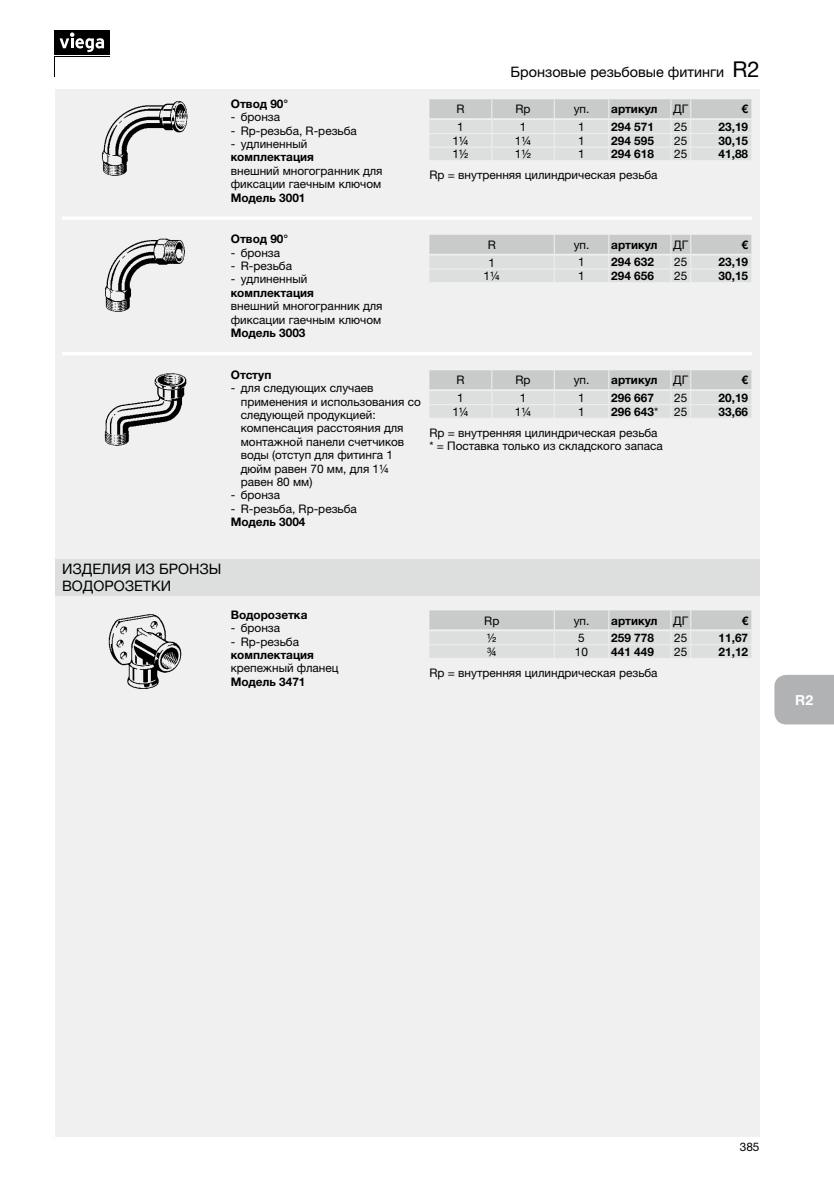
<style>
.page{position:relative;width:834px;height:1181px;background:#fff}
.page>*{position:absolute;margin:0;border:0;box-sizing:border-box;transform-origin:0 0}
.t1{font:14.35px/16.3px "M Ying Hei PR Cfor Viega W4";color:#000}
.t2{font:13.83px "M Ying Hei PR Cfor Viega W7";color:#fff}
.t3{font:11.9px/13.5px "M Ying Hei PR Cfor Viega W4";color:#000}
.t4{font:11.9px "M Ying Hei PR Cfor Viega W7";color:#000}
.s1{font-size:21.88px}
.s2{font-family:"M Ying Hei PR Cfor Viega W4"}
</style>
<div class="page">
<div style="left:55px;top:89px;width:704px;height:1047px;background:#f0f0f0"></div>
<div style="left:55px;top:30px;width:55px;height:24px;background:#000"></div>
<svg style="left:59px;top:32px;width:45px;height:20px"></svg>
<svg style="left:55px;top:56px;width:55px;height:1px"></svg>
<div style="left:774px;top:675px;width:59px;height:49px;background:#b1b2b3"></div>
<img style="left:101px;top:101px;width:87px;height:75px">
<svg style="left:429px;top:99px;width:323px;height:61px;background:#d8d9d9"></svg>
<img style="left:105px;top:238px;width:80px;height:74px">
<svg style="left:429px;top:235px;width:323px;height:47px;background:#d6d7d7"></svg>
<img style="left:104px;top:373px;width:83px;height:73px">
<svg style="left:429px;top:370px;width:323px;height:48px;background:#d6d7d7"></svg>
<div style="left:55px;top:559px;width:704px;height:36px;background:#dddede"></div>
<img style="left:108px;top:614px;width:74px;height:75px">
<svg style="left:429px;top:610px;width:323px;height:48px;background:#d6d7d7"></svg>
<hr style="left:62px;top:216px;width:690px;height:4px;background:#fff">
<hr style="left:62px;top:352px;width:690px;height:3px;background:#fff">
<p class="t4" style="left:231px;top:96px;width:59px">Отвод -90°</p>
<p class="t3" style="left:231px;top:110px;width:51px">- бронза</p>
<p class="t3" style="left:231px;top:123px;width:127px">- Rp-резьба, R-резьба</p>
<p class="t3" style="left:231px;top:137px;width:78px">- удлиненный</p>
<p class="t4" style="left:231px;top:150px;width:85px">комплектация</p>
<p class="t3" style="left:231px;top:164px;width:153px">внешний многогранник для фиксации гаечным ключом</p>
<p class="t4" style="left:231px;top:190px;width:76px">Модель 3001</p>
<p class="t1" style="left:510px;top:64px;width:250px">Бронзовые резьбовые фитинги <span class="s1">R2</span></p>
<p class="t3" style="left:456px;top:102px;width:10px">R</p>
<p class="t3" style="left:515px;top:102px;width:17px">Rp</p>
<p class="t4" style="left:573px;top:102px;width:85px"><span class="s2">уп.</span> артикул</p>
<p class="t3" style="left:673px;top:102px;width:16px">ДГ</p>
<p class="t4" style="left:741px;top:102px;width:8px">€</p>
<p class="t3" style="left:457px;top:120px;width:8px">1</p>
<p class="t3" style="left:519px;top:120px;width:8px">1</p>
<p class="t3" style="left:578px;top:120px;width:8px">1</p>
<p class="t4" style="left:611px;top:119px;width:44px">294 571</p>
<p class="t3" style="left:674px;top:120px;width:15px">25</p>
<p class="t4" style="left:718px;top:119px;width:31px">23,19</p>
<p class="t3" style="left:452px;top:133px;width:18px">1¼</p>
<p class="t3" style="left:514px;top:133px;width:18px">1¼</p>
<p class="t3" style="left:578px;top:133px;width:8px">1</p>
<p class="t4" style="left:611px;top:133px;width:44px">294 595</p>
<p class="t3" style="left:674px;top:133px;width:15px">25</p>
<p class="t4" style="left:718px;top:133px;width:31px">30,15</p>
<p class="t3" style="left:452px;top:147px;width:18px">1½</p>
<p class="t3" style="left:514px;top:147px;width:18px">1½</p>
<p class="t3" style="left:578px;top:147px;width:8px">1</p>
<p class="t4" style="left:611px;top:147px;width:44px">294 618</p>
<p class="t3" style="left:674px;top:147px;width:15px">25</p>
<p class="t4" style="left:718px;top:147px;width:31px">41,88</p>
<p class="t3" style="left:429px;top:168px;width:230px">Rp = -внутренняя цилиндрическая резьба</p>
<p class="t4" style="left:231px;top:232px;width:59px">Отвод -90°</p>
<p class="t3" style="left:231px;top:246px;width:51px">- бронза</p>
<p class="t3" style="left:231px;top:259px;width:63px">- R-резьба</p>
<p class="t3" style="left:231px;top:272px;width:78px">- удлиненный</p>
<p class="t4" style="left:231px;top:285px;width:85px">комплектация</p>
<p class="t3" style="left:231px;top:299px;width:153px">внешний многогранник для фиксации гаечным ключом</p>
<p class="t4" style="left:231px;top:325px;width:76px">Модель 3003</p>
<p class="t3" style="left:487px;top:238px;width:10px">R</p>
<p class="t4" style="left:573px;top:237px;width:85px"><span class="s2">уп.</span> артикул</p>
<p class="t3" style="left:673px;top:238px;width:16px">ДГ</p>
<p class="t4" style="left:741px;top:237px;width:8px">€</p>
<p class="t3" style="left:488px;top:255px;width:8px">1</p>
<p class="t3" style="left:578px;top:255px;width:8px">1</p>
<p class="t4" style="left:611px;top:255px;width:44px">294 632</p>
<p class="t3" style="left:674px;top:255px;width:15px">25</p>
<p class="t4" style="left:718px;top:255px;width:31px">23,19</p>
<p class="t3" style="left:483px;top:269px;width:18px">1¼</p>
<p class="t3" style="left:578px;top:269px;width:8px">1</p>
<p class="t4" style="left:611px;top:268px;width:44px">294 656</p>
<p class="t3" style="left:674px;top:269px;width:15px">25</p>
<p class="t4" style="left:718px;top:268px;width:31px">30,15</p>
<p class="t4" style="left:231px;top:367px;width:42px">Отступ</p>
<p class="t3" style="left:241px;top:381px;width:181px;text-indent:-10px">- для следующих случаев применения и использования со следующей продукцией: компенсация расстояния для монтажной панели счетчиков воды (отступ для фитинга 1 дюйм равен 70 -мм, для 1¼ равен 80 -мм)</p>
<p class="t3" style="left:231px;top:488px;width:51px">- бронза</p>
<p class="t3" style="left:231px;top:502px;width:127px">- R-резьба, Rp-резьба</p>
<p class="t4" style="left:231px;top:514px;width:76px">Модель 3004</p>
<p class="t3" style="left:456px;top:373px;width:10px">R</p>
<p class="t3" style="left:515px;top:373px;width:17px">Rp</p>
<p class="t4" style="left:573px;top:373px;width:85px"><span class="s2">уп.</span> артикул</p>
<p class="t3" style="left:673px;top:373px;width:16px">ДГ</p>
<p class="t4" style="left:741px;top:373px;width:8px">€</p>
<p class="t3" style="left:457px;top:391px;width:8px">1</p>
<p class="t3" style="left:519px;top:391px;width:8px">1</p>
<p class="t3" style="left:578px;top:391px;width:8px">1</p>
<p class="t4" style="left:611px;top:390px;width:44px">296 667</p>
<p class="t3" style="left:674px;top:391px;width:15px">25</p>
<p class="t4" style="left:718px;top:390px;width:31px">20,19</p>
<p class="t3" style="left:452px;top:404px;width:18px">1¼</p>
<p class="t3" style="left:514px;top:404px;width:18px">1¼</p>
<p class="t3" style="left:578px;top:404px;width:8px">1</p>
<p class="t4" style="left:611px;top:404px;width:48px">296 643<span class="s2">*</span></p>
<p class="t3" style="left:674px;top:404px;width:15px">25</p>
<p class="t4" style="left:718px;top:404px;width:31px">33,66</p>
<p class="t3" style="left:429px;top:425px;width:235px">Rp = -внутренняя цилиндрическая резьба * = -Поставка только из складского запаса</p>
<p class="t1" style="left:62px;top:561px;width:11px">Изд</p>
<p class="t1" style="left:62px;top:561px;width:161px;text-indent:30px">елия из бронзы<br>Водорозетки</p>
<p class="t4" style="left:231px;top:607px;width:78px">Водорозетка</p>
<p class="t3" style="left:231px;top:621px;width:51px">- бронза</p>
<p class="t3" style="left:231px;top:634px;width:70px">- Rp-резьба</p>
<p class="t4" style="left:231px;top:647px;width:85px">комплектация</p>
<p class="t3" style="left:231px;top:661px;width:109px">крепежный фланец</p>
<p class="t4" style="left:231px;top:674px;width:76px">Модель 3471</p>
<p class="t3" style="left:484px;top:613px;width:17px">Rp</p>
<p class="t4" style="left:573px;top:613px;width:85px"><span class="s2">уп.</span> артикул</p>
<p class="t3" style="left:673px;top:613px;width:16px">ДГ</p>
<p class="t4" style="left:741px;top:613px;width:8px">€</p>
<p class="t3" style="left:487px;top:631px;width:11px">½</p>
<p class="t3" style="left:578px;top:631px;width:8px">5</p>
<p class="t4" style="left:611px;top:630px;width:44px">259 778</p>
<p class="t3" style="left:674px;top:631px;width:15px">25</p>
<p class="t4" style="left:718px;top:630px;width:31px">11,67</p>
<p class="t3" style="left:487px;top:644px;width:11px">¾</p>
<p class="t3" style="left:575px;top:644px;width:15px">10</p>
<p class="t4" style="left:611px;top:644px;width:44px">441 449</p>
<p class="t3" style="left:674px;top:644px;width:15px">25</p>
<p class="t4" style="left:718px;top:644px;width:31px">21,12</p>
<p class="t3" style="left:429px;top:665px;width:230px">Rp = -внутренняя цилиндрическая резьба</p>
<p class="t2" style="left:795px;top:691px;width:19px">R2</p>
<p class="t3" style="left:739px;top:1140px;width:21px">385</p>
</div>
